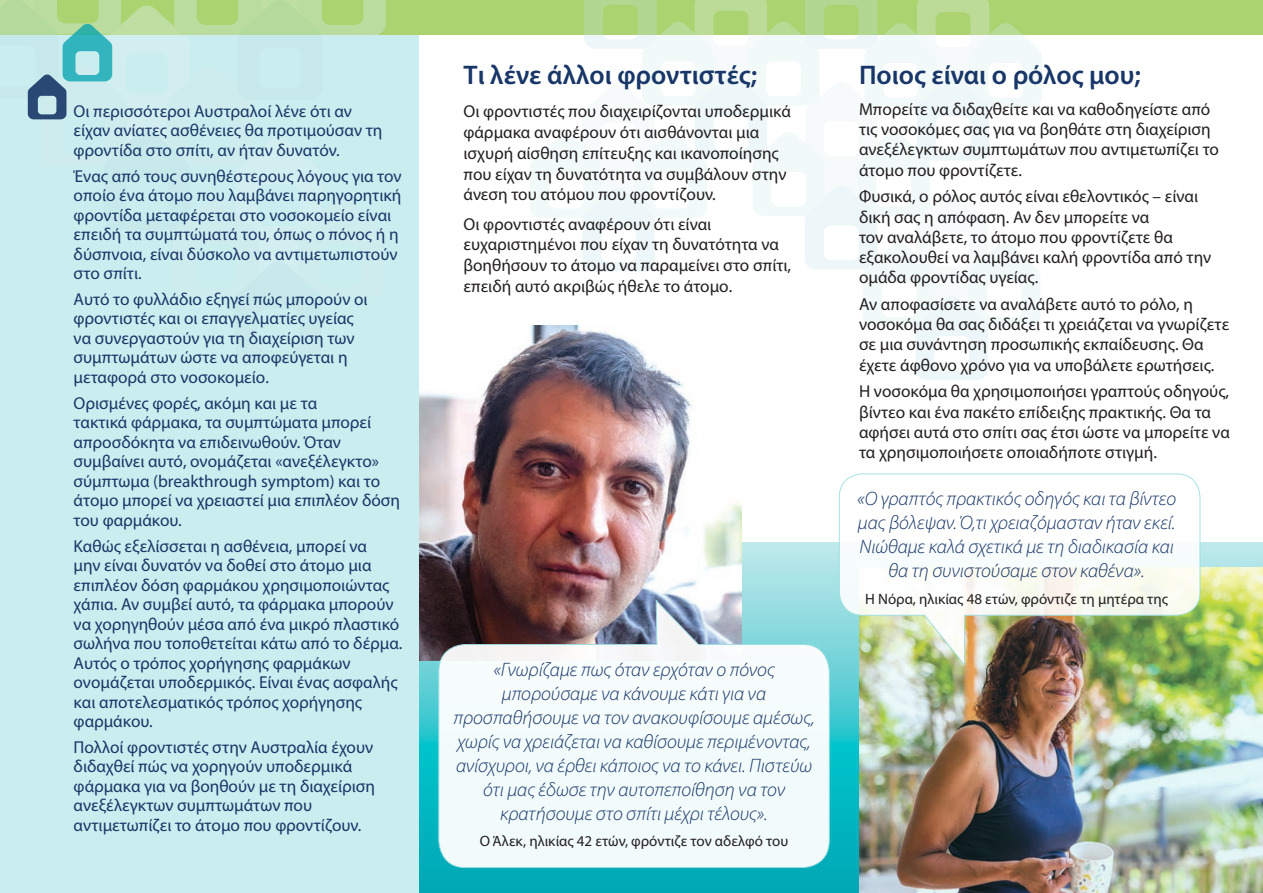
<style>
.page{position:relative;width:1263px;height:893px;background:#fff}
.page>*{position:absolute;margin:0;border:0;box-sizing:border-box;transform-origin:0 0}
.t1{font:600 27px "Myriad Pro";color:#183667}
.t2{font:italic 300 19.5px/24px "Myriad Pro";color:#183667;text-align:center}
.t3{font:17.25px/19.5px "Myriad Pro";color:#183667}
.t4{font:17.25px/20.2px "Myriad Pro";color:#231f20}
.t5{font:15px "Myriad Pro";color:#231f20}
</style>
<div class="page">
<svg style="left:419px;top:542px;width:844px;height:351px;background:#39c0c9"></svg>
<div style="left:0;top:0;width:419px;height:893px;background:#caedef"></div>
<div style="left:0;top:0;width:1263px;height:34px;background:#abd36f"></div>
<svg style="left:530px;top:0;width:512px;height:380px"></svg>
<img style="left:420px;top:326px;width:321px;height:334px">
<img style="left:859px;top:568px;width:404px;height:325px">
<svg style="left:438px;top:599px;width:392px;height:269px"></svg>
<img style="left:838px;top:473px;width:363px;height:194px">
<svg style="left:0;top:0;width:386px;height:120px"></svg>
<p class="t3" style="left:74px;top:101px;width:310px">Οι περισσότεροι Αυστραλοί λένε ότι αν είχαν ανίατες ασθένειες θα προτιμούσαν τη φροντίδα στο σπίτι, αν ήταν δυνατόν.</p>
<p class="t3" style="left:74px;top:166px;width:329px">Ένας από τους συνηθέστερους λόγους για τον οποίο ένα άτομο που λαμβάνει παρηγορητική φροντίδα μεταφέρεται στο νοσοκομείο είναι επειδή τα συμπτώματά του, όπως ο πόνος ή η δύσπνοια, είναι δύσκολο να αντιμετωπιστούν στο σπίτι.</p>
<p class="t3" style="left:74px;top:289px;width:296px">Αυτό το φυλλάδιο εξηγεί πώς μπορούν οι φροντιστές και οι επαγγελματίες υγείας να συνεργαστούν για τη διαχείριση των συμπτωμάτων ώστε να αποφεύγεται η μεταφορά στο νοσοκομείο.</p>
<p class="t3" style="left:74px;top:393px;width:328px">Ορισμένες φορές, ακόμη και με τα<br>τακτικά φάρμακα, τα συμπτώματα μπορεί απροσδόκητα να επιδεινωθούν. Όταν συμβαίνει αυτό, ονομάζεται «ανεξέλεγκτο» σύμπτωμα (breakthrough symptom) και το άτομο μπορεί να χρειαστεί μια επιπλέον δόση του φαρμάκου.</p>
<p class="t3" style="left:74px;top:536px;width:330px">Καθώς εξελίσσεται η ασθένεια, μπορεί να<br>μην είναι δυνατόν να δοθεί στο άτομο μια επιπλέον δόση φαρμάκου χρησιμοποιώντας χάπια. Αν συμβεί αυτό, τα φάρμακα μπορούν να χορηγηθούν μέσα από ένα μικρό πλαστικό σωλήνα που τοποθετείται κάτω από το δέρμα.<br>Αυτός ο τρόπος χορήγησης φαρμάκων ονομάζεται υποδερμικός. Είναι ένας ασφαλής και αποτελεσματικός τρόπος χορήγησης φαρμάκου.</p>
<p class="t3" style="left:74px;top:737px;width:303px">Πολλοί φροντιστές στην Αυστραλία έχουν διδαχθεί πώς να χορηγούν υποδερμικά φάρμακα για να βοηθούν με τη διαχείριση ανεξέλεγκτων συμπτωμάτων που αντιμετωπίζει το άτομο που φροντίζουν.</p>
<h1 class="t1" style="left:463px;top:58px;width:295px">Τι λένε άλλοι φροντιστές;</h1>
<p class="t4" style="left:463px;top:101px;width:329px;line-height:20.7px">Οι φροντιστές που διαχειρίζονται υποδερμικά φάρμακα αναφέρουν ότι αισθάνονται μια ισχυρή αίσθηση επίτευξης και ικανοποίησης που είχαν τη δυνατότητα να συμβάλουν στην άνεση του ατόμου που φροντίζουν.</p>
<p class="t4" style="left:463px;top:213px;width:329px;line-height:20.7px">Οι φροντιστές αναφέρουν ότι είναι ευχαριστημένοι που είχαν τη δυνατότητα να βοηθήσουν το άτομο να παραμείνει στο σπίτι, επειδή αυτό ακριβώς ήθελε το άτομο.</p>
<p class="t2" style="left:454px;top:657px;width:362px">«Γνωρίζαμε πως όταν ερχόταν ο πόνος μπορούσαμε να κάνουμε κάτι για να προσπαθήσουμε να τον ανακουφίσουμε αμέσως, χωρίς να χρειάζεται να καθίσουμε περιμένοντας, ανίσχυροι, να έρθει κάποιος να το κάνει. Πιστεύω ότι μας έδωσε την αυτοπεποίθηση να τον κρατήσουμε στο σπίτι μέχρι τέλους».</p>
<p class="t5" style="left:480px;top:832px;width:310px">Ο Άλεκ, ηλικίας 42 ετών, φρόντιζε τον αδελφό του</p>
<h1 class="t1" style="left:859px;top:58px;width:283px">Ποιος είναι ο ρόλος μου;</h1>
<p class="t4" style="left:859px;top:99px;width:362px">Μπορείτε να διδαχθείτε και να καθοδηγείστε από τις νοσοκόμες σας για να βοηθάτε στη διαχείριση ανεξέλεγκτων συμπτωμάτων που αντιμετωπίζει το άτομο που φροντίζετε.</p>
<p class="t4" style="left:859px;top:186px;width:354px">Φυσικά, ο ρόλος αυτός είναι εθελοντικός – είναι δική σας η απόφαση. Αν δεν μπορείτε να<br>τον αναλάβετε, το άτομο που φροντίζετε θα εξακολουθεί να λαμβάνει καλή φροντίδα από την ομάδα φροντίδας υγείας.</p>
<p class="t4" style="left:859px;top:294px;width:372px">Αν αποφασίσετε να αναλάβετε αυτό το ρόλο, η νοσοκόμα θα σας διδάξει τι χρειάζεται να γνωρίζετε σε μια συνάντηση προσωπικής εκπαίδευσης. Θα έχετε άφθονο χρόνο για να υποβάλετε ερωτήσεις.</p>
<p class="t4" style="left:859px;top:381px;width:372px">Η νοσοκόμα θα χρησιμοποιήσει γραπτούς οδηγούς, βίντεο και ένα πακέτο επίδειξης πρακτικής. Θα τα αφήσει αυτά στο σπίτι σας έτσι ώστε να μπορείτε να τα χρησιμοποιήσετε οποιαδήποτε στιγμή.</p>
<p class="t2" style="left:857px;top:487px;width:321px">«Ο γραπτός πρακτικός οδηγός και τα βίντεο μας βόλεψαν. Ό,τι χρειαζόμασταν ήταν εκεί.<br>Νιώθαμε καλά σχετικά με τη διαδικασία και θα τη συνιστούσαμε στον καθένα».</p>
<p class="t5" style="left:865px;top:589px;width:304px">Η Νόρα, ηλικίας 48 ετών, φρόντιζε τη μητέρα της</p>
</div>
